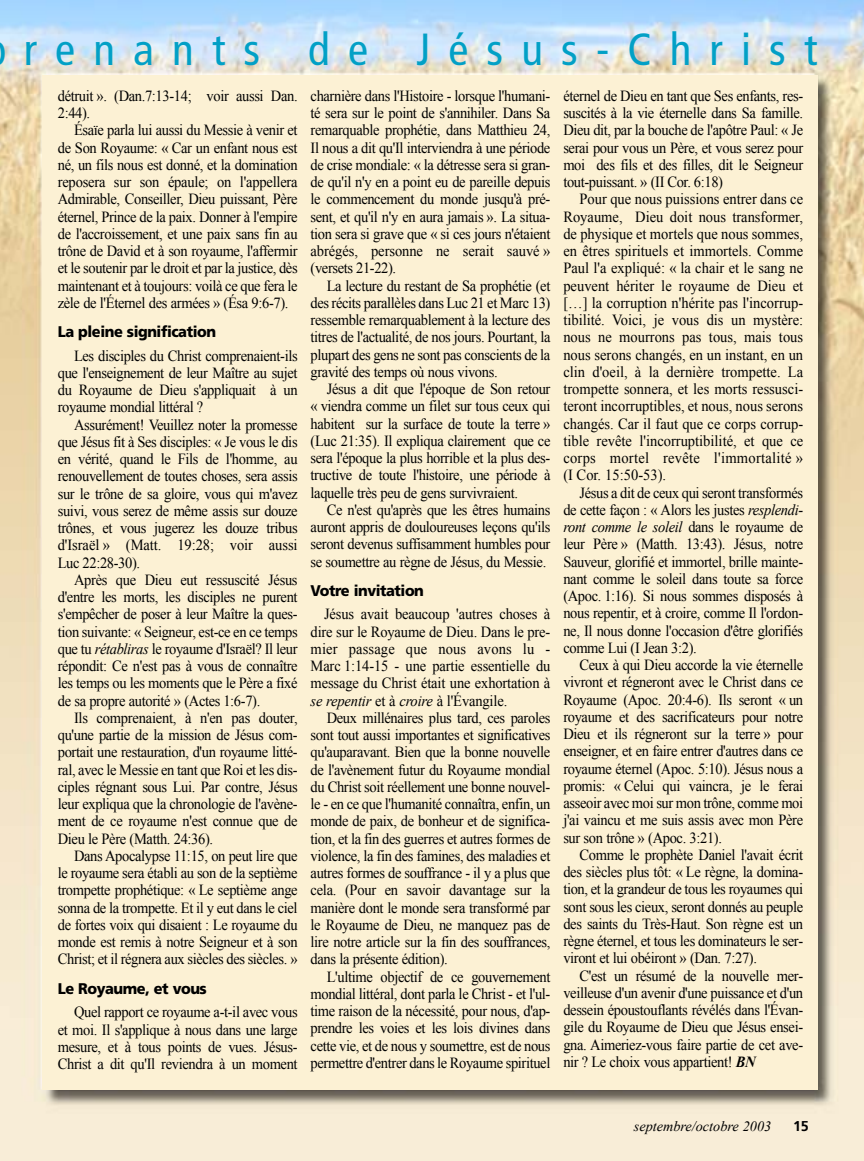
<style>
.page{position:relative;width:864px;height:1161px;background:#fff}
.page>*{position:absolute;margin:0;border:0;box-sizing:border-box;transform-origin:0 0}
.t1{font:condensed 45px "Frutiger";letter-spacing:.405em;color:#02a0c6}
.t2{font:15.45px/17.2px "Times New Roman";letter-spacing:-.025em;color:#000;text-align:justify;scale:.94 1}
.t3{font:900 15.45px "Frutiger";letter-spacing:-.03em;color:#000;scale:.94 1}
.t4{font:italic 14.25px "Times New Roman";color:#000}
.t5{font:700 14.25px "Frutiger";color:#000}
.s1{font-style:italic}
.s2{font-weight:700;font-style:italic}
</style>
<div class="page">
<img style="left:0;top:0;width:864px;height:1161px">
<div style="left:43px;top:75px;width:775px;height:1015px;background:#fcf1d4"></div>
<h1 class="t1" style="left:24px;top:31px;width:795px">renants de Jésus-Christ</h1>
<p class="t2" style="left:58px;top:87px;width:257px">détruit ». (Dan.7:13-14; voir aussi Dan.<br>2:44).</p>
<p class="t2" style="left:58px;top:122px;width:257px;text-indent:16px">Ésaïe parla lui aussi du Messie à venir et de Son Royaume: « Car un enfant nous est né, un fils nous est donné, et la domination reposera sur son épaule; on l'appellera Admirable, Conseiller, Dieu puissant, Père éternel, Prince de la paix. Donner à l'empire de l'accroissement, et une paix sans fin au trône de David et à son royaume, l'affermir et le soutenir par le droit et par la justice, dès maintenant et à toujours: voilà ce que fera le zèle de l'Éternel des armées » (Ésa 9:6-7).</p>
<p class="t3" style="left:58px;top:325px;width:170px">La pleine signification</p>
<p class="t2" style="left:58px;top:347px;width:257px;text-indent:16px">Les disciples du Christ comprenaient-ils que l'enseignement de leur Maître au sujet du Royaume de Dieu s'appliquait à un royaume mondial littéral ?</p>
<p class="t2" style="left:58px;top:416px;width:257px;text-indent:16px">Assurément! Veuillez noter la promesse que Jésus fit à Ses disciples: « Je vous le dis en vérité, quand le Fils de l'homme, au renouvellement de toutes choses, sera assis sur le trône de sa gloire, vous qui m'avez suivi, vous serez de même assis sur douze trônes, et vous jugerez les douze tribus d'Israël » (Matt. 19:28; voir aussi Luc 22:28-30).</p>
<p class="t2" style="left:58px;top:571px;width:257px;text-indent:16px">Après que Dieu eut ressuscité Jésus d'entre les morts, les disciples ne purent s'empêcher de poser à leur Maître la ques&shy;tion suivante: « Seigneur, est-ce en ce temps que tu <span class="s1">rétabliras</span> le royaume d'Israël? Il leur répondit: Ce n'est pas à vous de connaître les temps ou les moments que le Père a fixé de sa propre autorité » (Actes 1:6-7).</p>
<p class="t2" style="left:58px;top:709px;width:257px;text-indent:16px">Ils comprenaient, à n'en pas douter, qu'une partie de la mission de Jésus com&shy;portait une restauration, d'un royaume litté&shy;ral, avec le Messie en tant que Roi et les dis&shy;ciples régnant sous Lui. Par contre, Jésus leur expliqua que la chronologie de l'avène&shy;ment de ce royaume n'est connue que de Dieu le Père (Matth. 24:36).</p>
<p class="t2" style="left:58px;top:847px;width:257px;text-indent:16px">Dans Apocalypse 11:15, on peut lire que le royaume sera établi au son de la septième trompette prophétique: « Le septième ange sonna de la trompette. Et il y eut dans le ciel de fortes voix qui disaient : Le royaume du monde est remis à notre Seigneur et à son Christ; et il régnera aux siècles des siècles. »</p>
<p class="t3" style="left:58px;top:982px;width:160px">Le Royaume, et vous</p>
<p class="t2" style="left:58px;top:1004px;width:257px;text-indent:16px">Quel rapport ce royaume a-t-il avec vous et moi. Il s'applique à nous dans une large mesure, et à tous points de vues. Jésus-Christ a dit qu'Il reviendra à un moment</p>
<p class="t2" style="left:311px;top:87px;width:257px">charnière dans l'Histoire - lorsque l'humani&shy;té sera sur le point de s'annihiler. Dans Sa remarquable prophétie, dans Matthieu 24, Il nous a dit qu'Il interviendra à une période de crise mondiale: « la détresse sera si gran&shy;de qu'il n'y en a point eu de pareille depuis le commencement du monde jusqu'à pré&shy;sent, et qu'il n'y en aura jamais ». La situa&shy;tion sera si grave que « si ces jours n'étaient abrégés, personne ne serait sauvé » (versets 21-22).</p>
<p class="t2" style="left:311px;top:277px;width:257px;text-indent:16px">La lecture du restant de Sa prophétie (et des récits parallèles dans Luc 21 et Marc 13) ressemble remarquablement à la lecture des titres de l'actualité, de nos jours. Pourtant, la plupart des gens ne sont pas conscients de la gravité des temps où nous vivons.</p>
<p class="t2" style="left:311px;top:380px;width:257px;text-indent:16px">Jésus a dit que l'époque de Son retour « viendra comme un filet sur tous ceux qui habitent sur la surface de toute la terre » (Luc 21:35). Il expliqua clairement que ce sera l'époque la plus horrible et la plus des&shy;tructive de toute l'histoire, une période à laquelle très peu de gens survivraient.</p>
<p class="t2" style="left:311px;top:501px;width:257px;text-indent:16px">Ce n'est qu'après que les êtres humains auront appris de douloureuses leçons qu'ils seront devenus suffisamment humbles pour se soumettre au règne de Jésus, du Messie.</p>
<p class="t3" style="left:311px;top:584px;width:122px">Votre invitation</p>
<p class="t2" style="left:311px;top:606px;width:257px;text-indent:14px">Jésus avait beaucoup 'autres choses à dire sur le Royaume de Dieu. Dans le pre&shy;mier passage que nous avons lu - Marc 1:14-15 - une partie essentielle du message du Christ était une exhortation à <span class="s1">se repentir</span> et à <span class="s1">croire</span> à l'Évangile.</p>
<p class="t2" style="left:311px;top:709px;width:257px;text-indent:16px">Deux millénaires plus tard, ces paroles sont tout aussi importantes et significatives qu'auparavant. Bien que la bonne nouvelle de l'avènement futur du Royaume mondial du Christ soit réellement une bonne nouvel&shy;le - en ce que l'humanité connaîtra, enfin, un monde de paix, de bonheur et de significa&shy;tion, et la fin des guerres et autres formes de violence, la fin des famines, des maladies et autres formes de souffrance - il y a plus que cela. (Pour en savoir davantage sur la manière dont le monde sera transformé par le Royaume de Dieu, ne manquez pas de lire notre article sur la fin des souffrances, dans la présente édition).</p>
<p class="t2" style="left:311px;top:968px;width:257px;text-indent:16px">L'ultime objectif de ce gouvernement mondial littéral, dont parla le Christ - et l'ul&shy;time raison de la nécessité, pour nous, d'ap&shy;prendre les voies et les lois divines dans cette vie, et de nous y soumettre, est de nous permettre d'entrer dans le Royaume spirituel</p>
<p class="t2" style="left:563px;top:87px;width:257px">éternel de Dieu en tant que Ses enfants, res&shy;suscités à la vie éternelle dans Sa famille.<br>Dieu dit, par la bouche de l'apôtre Paul: « Je serai pour vous un Père, et vous serez pour moi des fils et des filles, dit le Seigneur tout-puissant. » (II Cor. 6:18)</p>
<p class="t2" style="left:563px;top:191px;width:257px;text-indent:16px">Pour que nous puissions entrer dans ce Royaume, Dieu doit nous transformer, de physique et mortels que nous sommes, en êtres spirituels et immortels. Comme Paul l'a expliqué: « la chair et le sang ne peuvent hériter le royaume de Dieu et […] la corruption n'hérite pas l'incorrup&shy;tibilité. Voici, je vous dis un mystère: nous ne mourrons pas tous, mais tous nous serons changés, en un instant, en un clin d'oeil, à la dernière trompette. La trompette sonnera, et les morts ressusci&shy;teront incorruptibles, et nous, nous serons changés. Car il faut que ce corps corrup&shy;tible revête l'incorruptibilité, et que ce corps mortel revête l'immortalité » (I Cor. 15:50-53).</p>
<p class="t2" style="left:563px;top:484px;width:257px;text-indent:16px">Jésus a dit de ceux qui seront transformés de cette façon : « Alors les justes <span class="s1">resplendi&shy;ront comme le soleil</span> dans le royaume de leur Père » (Matth. 13:43). Jésus, notre Sauveur, glorifié et immortel, brille mainte&shy;nant comme le soleil dans toute sa force (Apoc. 1:16). Si nous sommes disposés à nous repentir, et à croire, comme Il l'ordon&shy;ne, Il nous donne l'occasion d'être glorifiés comme Lui (I Jean 3:2).</p>
<p class="t2" style="left:563px;top:656px;width:257px;text-indent:16px">Ceux à qui Dieu accorde la vie éternelle vivront et régneront avec le Christ dans ce Royaume (Apoc. 20:4-6). Ils seront « un royaume et des sacrificateurs pour notre Dieu et ils régneront sur la terre » pour enseigner, et en faire entrer d'autres dans ce royaume éternel (Apoc. 5:10). Jésus nous a promis: « Celui qui vaincra, je le ferai asseoir avec moi sur mon trône, comme moi j'ai vaincu et me suis assis avec mon Père sur son trône » (Apoc. 3:21).</p>
<p class="t2" style="left:563px;top:846px;width:257px;text-indent:16px">Comme le prophète Daniel l'avait écrit des siècles plus tôt: « Le règne, la domina&shy;tion, et la grandeur de tous les royaumes qui sont sous les cieux, seront donnés au peuple des saints du Très-Haut. Son règne est un règne éternel, et tous les dominateurs le ser&shy;viront et lui obéiront » (Dan. 7:27).</p>
<p class="t2" style="left:563px;top:967px;width:257px;text-indent:16px">C'est un résumé de la nouvelle mer&shy;veilleuse d'un avenir d'une puissance et d'un dessein époustouflants révélés dans l'Évan&shy;gile du Royaume de Dieu que Jésus ensei&shy;gna. Aimeriez-vous faire partie de cet ave&shy;nir ? Le choix vous appartient! <span class="s2">BN</span></p>
<p class="t4" style="left:634px;top:1119px;width:139px">septembre/octobre 2003</p>
<p class="t5" style="left:793px;top:1121px;width:17px">15</p>
</div>
